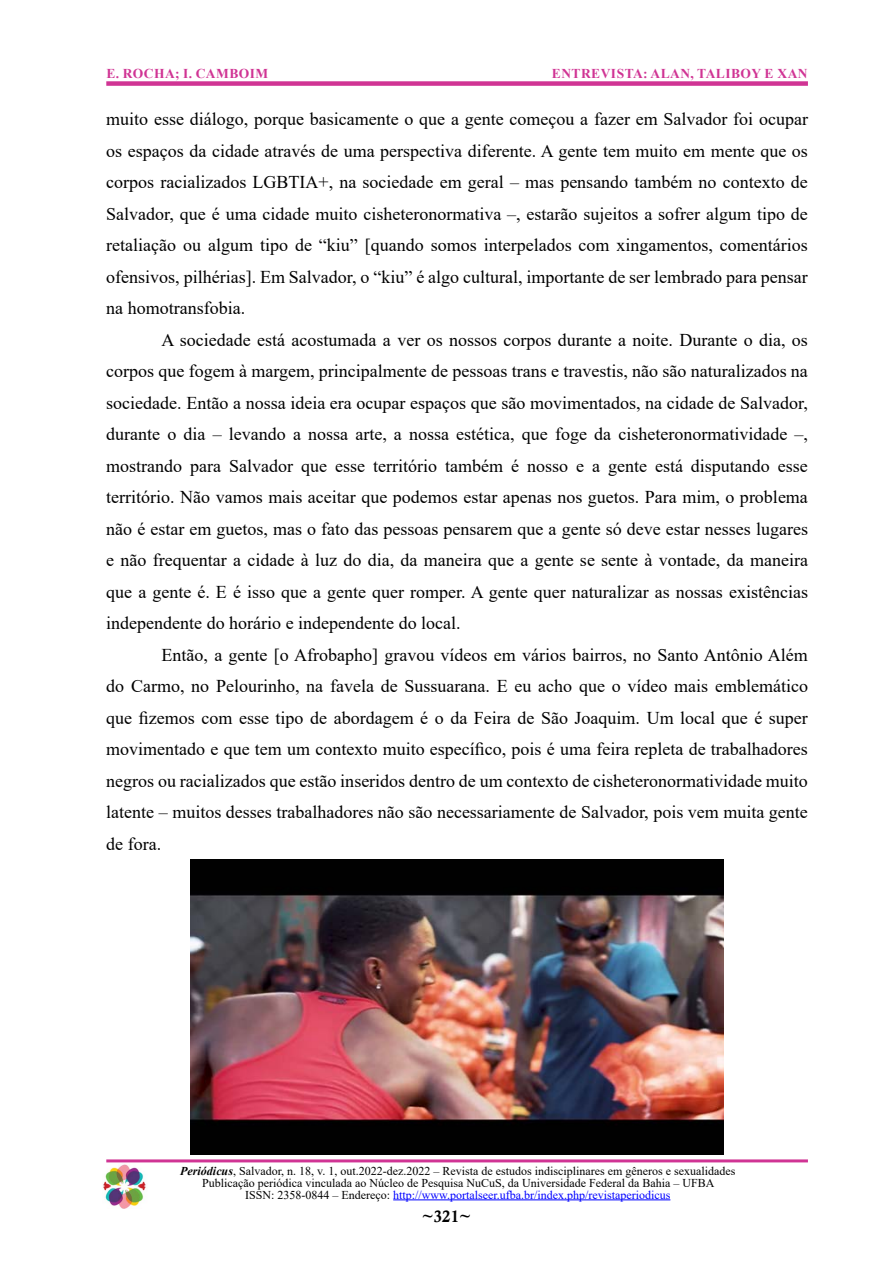
<style>
.page{position:relative;width:893px;height:1263px;background:#fff}
.page>*{position:absolute;margin:0;border:0;box-sizing:border-box;transform-origin:0 0}
.t1{font:18px/31.5px "Times New Roman";color:#000;text-align:justify}
.t2{font:16.5px "Calis MT Bol";color:#000}
.t3{font:700 13.5px "Times New Roman";letter-spacing:.035em;color:#d03494}
.t4{font:12px/12px "Times New Roman";color:#000;text-align:center}
.s1{font-weight:700;font-style:italic}
.s2{color:#00f}
.s3{font-size:18px}
</style>
<div class="page">
<div style="left:106px;top:81px;width:702px;height:5px;background:#d03494"></div>
<hr style="left:393px;top:1199px;width:277px;height:1px;background:#00f">
<hr style="left:106px;top:1159px;width:702px;height:3px;background:#d03494">
<img style="left:103px;top:1164px;width:43px;height:45px">
<img style="left:191px;top:860px;width:533px;height:294px">
<p class="t3" style="left:107px;top:64px;width:163px">E. ROCHA; I. CAMBOIM</p>
<p class="t3" style="left:552px;top:64px;width:257px">ENTREVISTA: ALAN, TALIBOY E XAN</p>
<p class="t1" style="left:106px;top:103px;width:703px">muito esse diálogo, porque basicamente o que a gente começou a fazer em Salvador foi ocupar os espaços da cidade através de uma perspectiva diferente. A gente tem muito em mente que os corpos racializados LGBTIA+, na sociedade em geral – mas pensando também no contexto de Salvador, que é uma cidade muito cisheteronormativa –, estarão sujeitos a sofrer algum tipo de retaliação ou algum tipo de “kiu” [quando somos interpelados com xingamentos, comentários ofensivos, pilhérias]. Em Salvador, o “kiu” é algo cultural, importante de ser lembrado para pensar na homotransfobia.</p>
<p class="t1" style="left:106px;top:323px;width:703px;text-indent:55px">A sociedade está acostumada a ver os nossos corpos durante a noite. Durante o dia, os corpos que fogem à margem, principalmente de pessoas trans e travestis, não são naturalizados na sociedade. Então a nossa ideia era ocupar espaços que são movimentados, na cidade de Salvador, durante o dia – levando a nossa arte, a nossa estética, que foge da cisheteronormatividade –, mostrando para Salvador que esse território também é nosso e a gente está disputando esse território. Não vamos mais aceitar que podemos estar apenas nos guetos. Para mim, o problema não é estar em guetos, mas o fato das pessoas pensarem que a gente só deve estar nesses lugares e não frequentar a cidade à luz do dia, da maneira que a gente se sente à vontade, da maneira que a gente é. E é isso que a gente quer romper. A gente quer naturalizar as nossas existências independente do horário e independente do local.</p>
<p class="t1" style="left:106px;top:638px;width:703px;text-indent:55px">Então, a gente [o Afrobapho] gravou vídeos em vários bairros, no Santo Antônio Além do Carmo, no Pelourinho, na favela de Sussuarana. E eu acho que o vídeo mais emblemático que fizemos com esse tipo de abordagem é o da Feira de São Joaquim. Um local que é super movimentado e que tem um contexto muito específico, pois é uma feira repleta de trabalhadores negros ou racializados que estão inseridos dentro de um contexto de cisheteronormatividade muito latente – muitos desses trabalhadores não são necessariamente de Salvador, pois vem muita gente de fora.</p>
<p class="t4" style="left:180px;top:1164px;width:557px"><span class="s1">Periódicus</span>, Salvador, n. 18, v. 1, out.2022-dez.2022 – Revista de estudos indisciplinares em gêneros e sexualidades<br>Publicação periódica vinculada ao Núcleo de Pesquisa NuCuS, da Universidade Federal da Bahia – UFBA<br>ISSN: 2358-0844 – Endereço: <span class="s2">http://www.portalseer.ufba.br/index.php/revistaperiodicus</span></p>
<p class="t2" style="left:422px;top:1207px;width:51px"><span class="s3">~</span>321<span class="s3">~</span></p>
</div>
